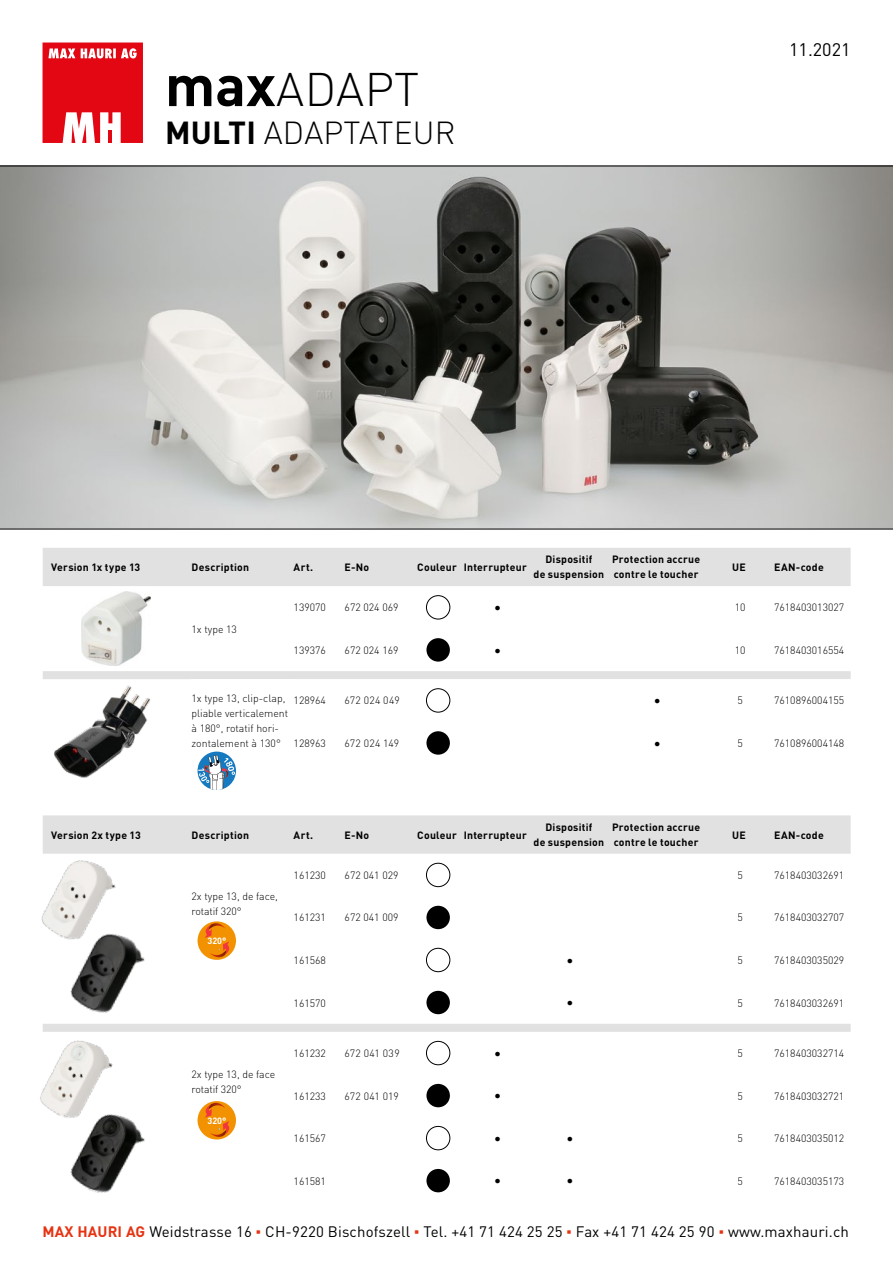
<style>
.page{position:relative;width:893px;height:1263px;background:#fff}
.page>*{position:absolute;margin:0;border:0;box-sizing:border-box;transform-origin:0 0}
.t1{font:300 46.5px "DINOT";letter-spacing:.005em;color:#000}
.t2{font:300 31.5px "DINOT";letter-spacing:.01em;color:#000}
.t3{font:18px "DINOT";color:#000}
.t4{font:15px "DINOT";letter-spacing:.01em;color:#000}
.t5{font:300 10.5px/15px "DINOT";color:#000}
.t6{font:700 10.5px/15px "DINOT";letter-spacing:.025em;color:#000;text-align:center}
.t7{font:10.5px "Arial Narrow";color:#000}
.t8{font:300 10.5px "DINOT";letter-spacing:.03em;color:#000}
.t9{font:300 10.5px "DINOT";letter-spacing:.035em;color:#000}
.t10{font:700 9px "DINOT";color:#fff}
.s1{font-weight:700;font-size:57.45px}
.s2{font-weight:700}
.s3{font-weight:700;color:#e63312}
.s4{font-family:"Arial";font-weight:900;color:#e63312}
</style>
<div class="page">
<svg style="left:43px;top:43px;width:100px;height:100px"></svg>
<div style="left:43px;top:548px;width:808px;height:38px;background:#e1e1e1"></div>
<div style="left:426px;top:595px;width:24px;height:24px;border:1px solid #000;border-radius:50%"></div>
<img style="left:0;top:167px;width:893px;height:361px">
<hr style="left:0;top:166px;width:893px;height:1px;background:#000">
<hr style="left:0;top:529px;width:893px;height:1px;background:#000">
<svg style="left:43px;top:638px;width:808px;height:152px"></svg>
<img style="left:81px;top:591px;width:70px;height:74px">
<div style="left:43px;top:815px;width:808px;height:39px;background:#e1e1e1"></div>
<div style="left:43px;top:1024px;width:808px;height:8px;background:#e1e1e1"></div>
<div style="left:426px;top:863px;width:24px;height:24px;border:1px solid #000;border-radius:50%"></div>
<div style="left:426px;top:906px;width:24px;height:23px;background:#000;border-radius:50%"></div>
<div style="left:426px;top:948px;width:24px;height:24px;border:1px solid #000;border-radius:50%"></div>
<div style="left:426px;top:991px;width:24px;height:23px;background:#000;border-radius:50%"></div>
<div style="left:426px;top:1041px;width:24px;height:24px;border:1px solid #000;border-radius:50%"></div>
<div style="left:426px;top:1084px;width:24px;height:23px;background:#000;border-radius:50%"></div>
<div style="left:426px;top:1126px;width:24px;height:24px;border:1px solid #000;border-radius:50%"></div>
<div style="left:426px;top:1169px;width:24px;height:23px;background:#000;border-radius:50%"></div>
<svg style="left:198px;top:921px;width:38px;height:39px"></svg>
<svg style="left:198px;top:1101px;width:38px;height:39px"></svg>
<img style="left:41px;top:853px;width:80px;height:86px">
<img style="left:67px;top:926px;width:78px;height:87px">
<img style="left:40px;top:1040px;width:73px;height:78px">
<img style="left:67px;top:1106px;width:78px;height:87px">
<h1 class="t1" style="left:165px;top:61px;width:256px"><span class="s1">max</span>ADAPT</h1>
<h2 class="t2" style="left:165px;top:113px;width:292px"><span class="s2">MULTI</span> ADAPTATEUR</h2>
<h3 class="t3" style="left:789px;top:39px;width:63px">11.2021</h3>
<p class="t6" style="left:51px;top:559px;width:91px">Version 1x type 13</p>
<p class="t6" style="left:192px;top:559px;width:59px">Description</p>
<p class="t6" style="left:294px;top:559px;width:21px">Art.</p>
<p class="t6" style="left:345px;top:559px;width:26px">E-No</p>
<p class="t6" style="left:417px;top:559px;width:111px">Couleur Interrupteur</p>
<p class="t6" style="left:534px;top:552px;width:72px">Dispositif<br>de suspension</p>
<p class="t6" style="left:612px;top:552px;width:90px;text-align:left">Protection accrue contre le toucher</p>
<p class="t6" style="left:732px;top:559px;width:15px">UE</p>
<p class="t6" style="left:774px;top:559px;width:51px">EAN-code</p>
<p class="t5" style="left:192px;top:621px;width:47px">1x type 13</p>
<p class="t5" style="left:294px;top:600px;width:34px">139070</p>
<p class="t5" style="left:345px;top:600px;width:55px">672 024 069</p>
<p class="t7" style="left:495px;top:600px;width:8px">●</p>
<p class="t5" style="left:735px;top:600px;width:12px">10</p>
<p class="t5" style="left:774px;top:600px;width:72px">7618403013027</p>
<p class="t5" style="left:294px;top:642px;width:34px">139376</p>
<p class="t5" style="left:345px;top:642px;width:55px">672 024 169</p>
<p class="t7" style="left:495px;top:642px;width:8px">●</p>
<p class="t5" style="left:735px;top:642px;width:12px">10</p>
<p class="t5" style="left:774px;top:642px;width:72px">7618403016554</p>
<p class="t5" style="left:192px;top:691px;width:98px">1x type 13, clip-clap, pliable verticalement à 180°, rotatif hori&shy;zontalement à 130°</p>
<p class="t5" style="left:294px;top:693px;width:34px">128964</p>
<p class="t8" style="left:345px;top:694px;width:57px">672 024 049</p>
<p class="t7" style="left:654px;top:693px;width:8px">●</p>
<p class="t5" style="left:737px;top:693px;width:7px">5</p>
<p class="t5" style="left:774px;top:693px;width:72px">7610896004155</p>
<p class="t5" style="left:294px;top:735px;width:34px">128963</p>
<p class="t5" style="left:345px;top:735px;width:56px">672 024 149</p>
<p class="t7" style="left:654px;top:735px;width:8px">●</p>
<p class="t5" style="left:737px;top:736px;width:7px">5</p>
<p class="t5" style="left:774px;top:736px;width:72px">7610896004148</p>
<p class="t6" style="left:51px;top:827px;width:91px">Version 2x type 13</p>
<p class="t6" style="left:192px;top:827px;width:59px">Description</p>
<p class="t6" style="left:294px;top:827px;width:21px">Art.</p>
<p class="t6" style="left:345px;top:827px;width:26px">E-No</p>
<p class="t6" style="left:417px;top:827px;width:111px">Couleur Interrupteur</p>
<p class="t6" style="left:534px;top:819px;width:72px">Dispositif<br>de suspension</p>
<p class="t6" style="left:612px;top:819px;width:90px;text-align:left">Protection accrue contre le toucher</p>
<p class="t6" style="left:732px;top:827px;width:15px">UE</p>
<p class="t6" style="left:774px;top:827px;width:51px">EAN-code</p>
<p class="t5" style="left:192px;top:889px;width:88px">2x type 13, de face, rotatif 320°</p>
<p class="t10" style="left:207px;top:935px;width:21px">320°</p>
<p class="t5" style="left:192px;top:1067px;width:85px">2x type 13, de face rotatif 320°</p>
<p class="t10" style="left:207px;top:1115px;width:21px">320°</p>
<p class="t5" style="left:294px;top:867px;width:34px">161230</p>
<p class="t5" style="left:345px;top:867px;width:55px">672 041 029</p>
<p class="t5" style="left:737px;top:867px;width:7px">5</p>
<p class="t5" style="left:774px;top:867px;width:72px">7618403032691</p>
<p class="t5" style="left:294px;top:910px;width:34px">161231</p>
<p class="t5" style="left:345px;top:910px;width:55px">672 041 009</p>
<p class="t5" style="left:737px;top:910px;width:7px">5</p>
<p class="t5" style="left:774px;top:910px;width:72px">7618403032707</p>
<p class="t5" style="left:294px;top:953px;width:34px">161568</p>
<p class="t7" style="left:567px;top:952px;width:8px">●</p>
<p class="t5" style="left:737px;top:953px;width:7px">5</p>
<p class="t5" style="left:774px;top:953px;width:72px">7618403035029</p>
<p class="t5" style="left:294px;top:995px;width:34px">161570</p>
<p class="t7" style="left:567px;top:995px;width:8px">●</p>
<p class="t5" style="left:737px;top:995px;width:7px">5</p>
<p class="t5" style="left:774px;top:995px;width:72px">7618403032691</p>
<p class="t5" style="left:294px;top:1046px;width:34px">161232</p>
<p class="t9" style="left:345px;top:1047px;width:57px">672 041 039</p>
<p class="t7" style="left:495px;top:1045px;width:8px">●</p>
<p class="t5" style="left:737px;top:1046px;width:7px">5</p>
<p class="t5" style="left:774px;top:1046px;width:72px">7618403032714</p>
<p class="t5" style="left:294px;top:1088px;width:34px">161233</p>
<p class="t5" style="left:345px;top:1088px;width:56px">672 041 019</p>
<p class="t7" style="left:495px;top:1088px;width:8px">●</p>
<p class="t5" style="left:737px;top:1088px;width:7px">5</p>
<p class="t5" style="left:774px;top:1088px;width:72px">7618403032721</p>
<p class="t5" style="left:294px;top:1131px;width:34px">161567</p>
<p class="t7" style="left:495px;top:1130px;width:8px">●</p>
<p class="t7" style="left:567px;top:1130px;width:8px">●</p>
<p class="t5" style="left:737px;top:1131px;width:7px">5</p>
<p class="t5" style="left:774px;top:1131px;width:72px">7618403035012</p>
<p class="t5" style="left:294px;top:1173px;width:34px">161581</p>
<p class="t7" style="left:495px;top:1173px;width:8px">●</p>
<p class="t7" style="left:567px;top:1173px;width:8px">●</p>
<p class="t5" style="left:737px;top:1173px;width:7px">5</p>
<p class="t5" style="left:774px;top:1173px;width:72px">7618403035173</p>
<h3 class="t4" style="left:43px;top:1222px;width:808px"><span class="s3">MAX HAURI AG</span> Weidstrasse 16 <span class="s4">▪</span> CH-9220 Bischofszell <span class="s4">▪</span> Tel. +41 71 424 25 25 <span class="s4">▪</span> Fax +41 71 424 25 90 <span class="s4">▪</span> www.maxhauri.ch</h3>
</div>
